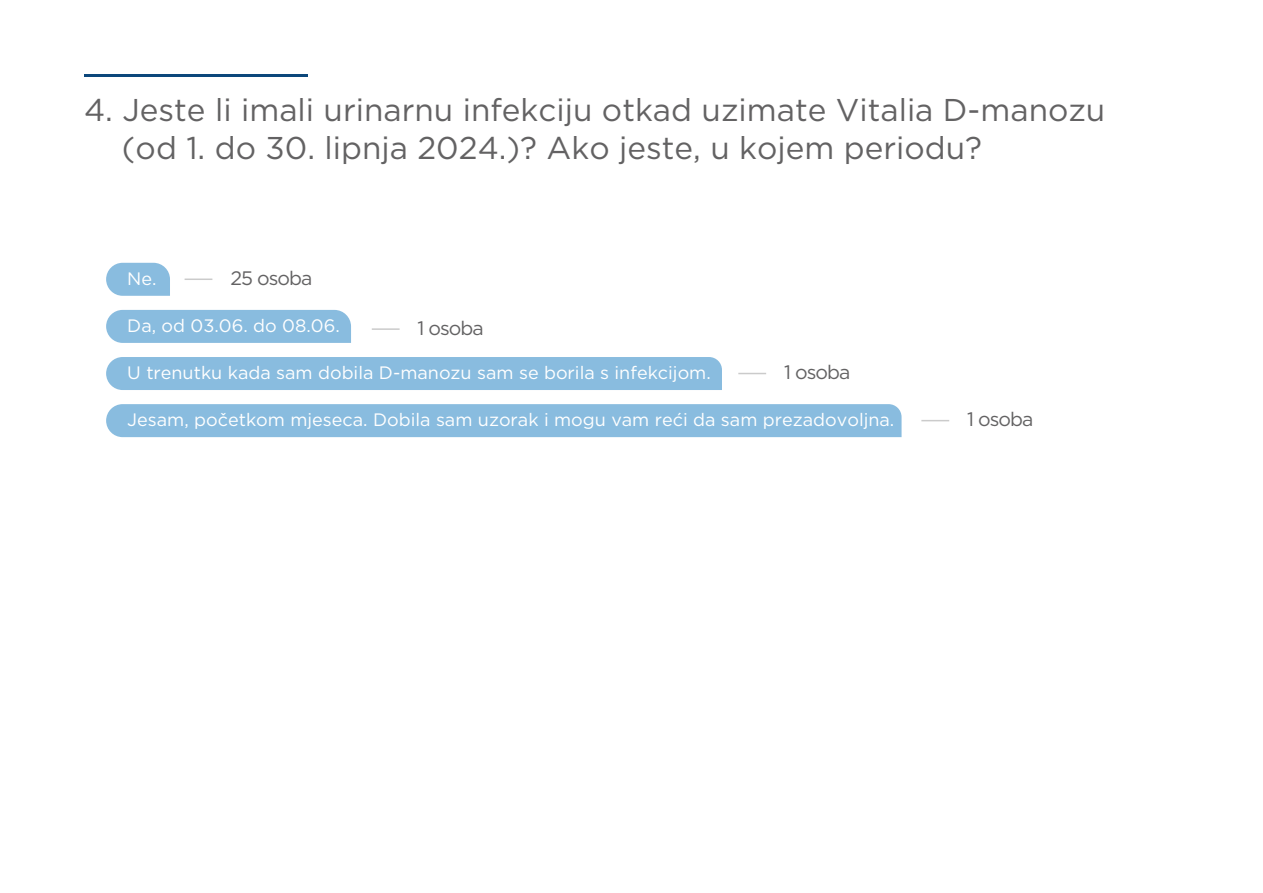
<style>
.page{position:relative;width:1263px;height:893px;background:#fff}
.page>*{position:absolute;margin:0;border:0;box-sizing:border-box;transform-origin:0 0}
.t1{font:31.5px/37.8px "Gotham";color:#636263}
.t2{font:19.5px "Gotham";letter-spacing:-.05em;color:#636263}
.t3{font:18px "Gotham";color:#fff}
</style>
<div class="page">
<hr style="left:84px;top:74px;width:224px;height:3px;background:#0c477b">
<svg style="left:185px;top:279px;width:27px;height:1px"></svg>
<hr style="left:372px;top:328px;width:28px;height:2px;background:#cbcbcb">
<svg style="left:106px;top:263px;width:64px;height:33px;background:#93c1e1"></svg>
<div style="left:106px;top:310px;width:245px;height:33px;background:#89bcdf"></div>
<svg style="left:738px;top:373px;width:28px;height:1px"></svg>
<div style="left:106px;top:357px;width:616px;height:33px;background:#89bcdf"></div>
<svg style="left:921px;top:420px;width:28px;height:1px"></svg>
<div style="left:106px;top:404px;width:795px;height:33px;background:#89bcdf"></div>
<h1 class="t1" style="left:122px;top:90px;width:985px;text-indent:-38px">4. Jeste li imali urinarnu infekciju otkad uzimate Vitalia D-manozu (od 1. do 30. lipnja 2024.)? Ako jeste, u kojem periodu?</h1>
<p class="t3" style="left:127px;top:267px;width:31px">Ne.</p>
<p class="t2" style="left:230px;top:265px;width:84px">25 osoba</p>
<p class="t3" style="left:127px;top:314px;width:214px">Da, od 03.06. do 08.06.</p>
<p class="t3" style="left:127px;top:361px;width:585px">U trenutku kada sam dobila D-manozu sam se borila s infekcijom.</p>
<p class="t3" style="left:127px;top:408px;width:769px">Jesam, početkom mjeseca. Dobila sam uzorak i mogu vam reći da sam prezadovoljna.</p>
<p class="t2" style="left:418px;top:315px;width:68px">1 osoba</p>
<p class="t2" style="left:784px;top:360px;width:68px">1 osoba</p>
<p class="t2" style="left:967px;top:407px;width:68px">1 osoba</p>
</div>
